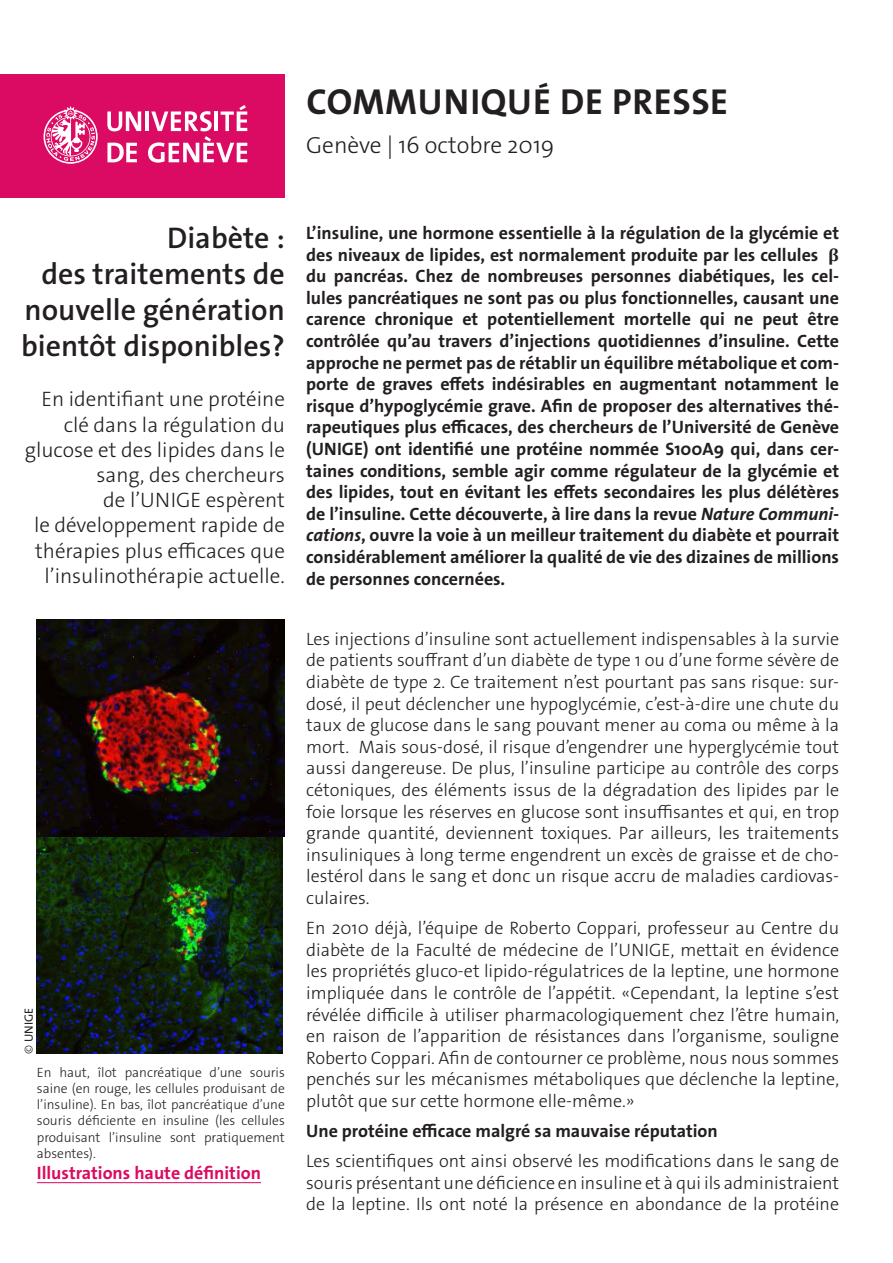
<style>
.page{position:relative;width:893px;height:1263px;background:#fff}
.page>*{position:absolute;margin:0;border:0;box-sizing:border-box;transform-origin:0 0}
._4__texte_courant{font:700 36.3px "The Sans Os F";letter-spacing:.02em;color:#231f20}
._1__grand_titre{font:600 30px/36px "The Sans Os F";color:#231f20;text-align:right}
._4__texte_courant-2{font:300 23.4px "The Sans Os F";color:#231f20}
._1__grand_titre-2{font:300 21px/25.2px "The Sans Os F";color:#231f20;text-align:right}
._4__texte_courant-3{font:300 18px/21.6px "The Sans Os F";color:#231f20;text-align:justify}
._4__texte_courant-4{font:700 18px/21.6px "The Sans Os F";color:#231f20;text-align:justify}
.t1{font:700 18px "The Sans Os F";color:#db0a62}
.t2{font:300 13.5px/16.2px "The Sans Os F";color:#231f20;text-align:justify}
.t3{font:12px "The Sans Os F";letter-spacing:.01em;color:#231f20}
.s1{font-weight:300}
.s2{font-family:"Cambria"}
.s3{font-style:italic}
</style>
<div class="page">
<div style="left:0;top:74px;width:285px;height:124px;background:#db0a62"></div>
<svg style="left:44px;top:106px;width:54px;height:58px"></svg>
<svg style="left:107px;top:111px;width:34px;height:20px"></svg>
<hr style="left:145px;top:111px;width:4px;height:20px;background:#fff">
<svg style="left:107px;top:143px;width:30px;height:19px"></svg>
<svg style="left:148px;top:105px;width:99px;height:58px"></svg>
<img style="left:37px;top:837px;width:246px;height:217px">
<hr style="left:37px;top:1182px;width:224px;height:1px;background:#db0a62">
<img style="left:37px;top:619px;width:248px;height:218px">
<p class="_4__texte_courant" style="left:306px;top:78px;width:423px">COMMUNIQUÉ DE PRESSE</p>
<p class="_4__texte_courant-2" style="left:306px;top:130px;width:250px">Genève | 16 octobre 2019</p>
<p class="_1__grand_titre" style="left:21px;top:220px;width:265px">Diabète :<br>des traitements de nouvelle génération bientôt disponibles?</p>
<p class="_1__grand_titre-2" style="left:25px;top:387px;width:262px">En identifiant une protéine clé dans la régulation du glucose et des lipides dans le sang, des chercheurs<br>de l’UNIGE espèrent<br>le développement rapide de thérapies plus efficaces que l’insulinothérapie actuelle.</p>
<p class="t3" style="left:21px;top:1054px;width:48px;rotate:-90deg"><span class="s1">©</span> UNIGE</p>
<p class="t2" style="left:37px;top:1064px;width:250px">En haut, îlot pancréatique d’une souris saine (en rouge, les cellules produisant de l’insuline). En bas, îlot pancréatique d’une souris déficiente en insuline (les cellules produisant l’insuline sont pratiquement absentes).</p>
<p class="t1" style="left:37px;top:1161px;width:226px">Illustrations haute définition</p>
<p class="_4__texte_courant-4" style="left:306px;top:222px;width:534px">L’insuline, une hormone essentielle à la régulation de la glycémie et des niveaux de lipides, est normalement produite par les cellules <span class="s2">β </span>du pancréas. Chez de nombreuses personnes diabétiques, les cel&shy;lules pancréatiques ne sont pas ou plus fonctionnelles, causant une carence chronique et potentiellement mortelle qui ne peut être contrôlée qu’au travers d’injections quotidiennes d’insuline. Cette approche ne permet pas de rétablir un équilibre métabolique et com&shy;porte de graves effets indésirables en augmentant notamment le risque d’hypoglycémie grave. Afin de proposer des alternatives thé&shy;rapeutiques plus efficaces, des chercheurs de l’Université de Genève (UNIGE) ont identifié une protéine nommée S100A9 qui, dans cer&shy;taines conditions, semble agir comme régulateur de la glycémie et des lipides, tout en évitant les effets secondaires les plus délétères de l’insuline. Cette découverte, à lire dans la revue <span class="s3">Nature Communi&shy;cations</span>, ouvre la voie à un meilleur traitement du diabète et pourrait considérablement améliorer la qualité de vie des dizaines de millions de personnes concernées.</p>
<p class="_4__texte_courant-3" style="left:306px;top:628px;width:534px">Les injections d’insuline sont actuellement indispensables à la survie de patients souffrant d’un diabète de type 1 ou d’une forme sévère de diabète de type 2. Ce traitement n’est pourtant pas sans risque: sur&shy;dosé, il peut déclencher une hypoglycémie, c’est-à-dire une chute du taux de glucose dans le sang pouvant mener au coma ou même à la mort. Mais sous-dosé, il risque d’engendrer une hyperglycémie tout aussi dangereuse. De plus, l’insuline participe au contrôle des corps cétoniques, des éléments issus de la dégradation des lipides par le foie lorsque les réserves en glucose sont insuffisantes et qui, en trop grande quantité, deviennent toxiques. Par ailleurs, les traitements insuliniques à long terme engendrent un excès de graisse et de cho&shy;lestérol dans le sang et donc un risque accru de maladies cardiovas&shy;culaires.</p>
<p class="_4__texte_courant-3" style="left:306px;top:917px;width:534px">En 2010 déjà, l’équipe de Roberto Coppari, professeur au Centre du diabète de la Faculté de médecine de l’UNIGE, mettait en évidence les propriétés gluco-et lipido-régulatrices de la leptine, une hormone impliquée dans le contrôle de l’appétit. «Cependant, la leptine s’est révélée difficile à utiliser pharmacologiquement chez l’être humain, en raison de l’apparition de résistances dans l’organisme, souligne Roberto Coppari. Afin de contourner ce problème, nous nous sommes penchés sur les mécanismes métaboliques que déclenche la leptine, plutôt que sur cette hormone elle-même.»</p>
<p class="_4__texte_courant-4" style="left:306px;top:1120px;width:413px">Une protéine efficace malgré sa mauvaise réputation</p>
<p class="_4__texte_courant-3" style="left:306px;top:1150px;width:534px">Les scientifiques ont ainsi observé les modifications dans le sang de souris présentant une déficience en insuline et à qui ils administraient de la leptine. Ils ont noté la présence en abondance de la protéine</p>
</div>
